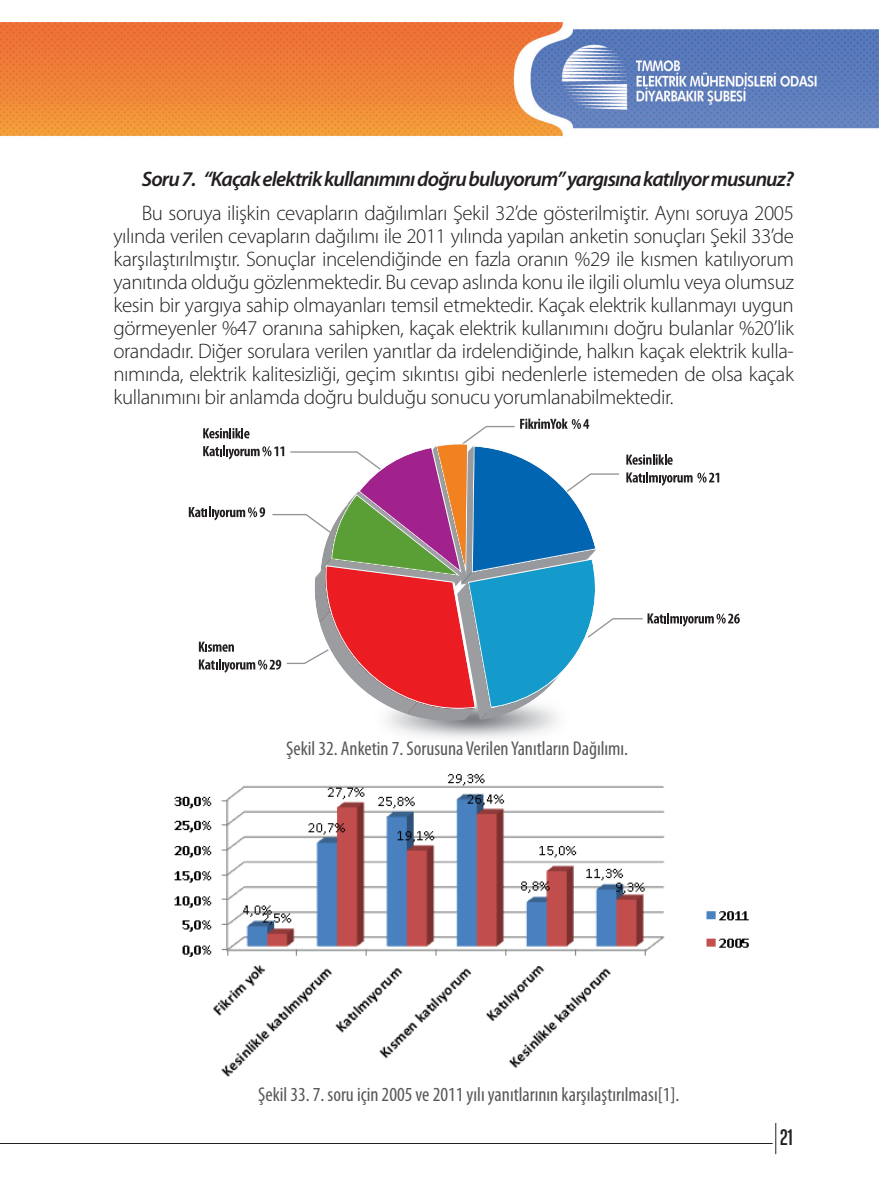
<style>
.page{position:relative;width:879px;height:1191px;background:#fff}
.page>*{position:absolute;margin:0;border:0;box-sizing:border-box;transform-origin:0 0}
.t1{font:24px "Chalet Comprime Cologne Eighty";color:#231f20}
.t2{font:300 21px/23px "Myriad Pro";letter-spacing:-.02em;color:#231f20;text-align:justify}
.t3{font:italic 600 21px "Myriad Pro";letter-spacing:-.04em;color:#231f20}
.t4{font:condensed 20px "Myriad Pro";color:#57585a}
</style>
<div class="page">
<img style="left:0;top:22px;width:879px;height:1133px">
<hr style="left:0;top:1143px;width:772px;height:1px;background:#231f20">
<hr style="left:775px;top:1123px;width:1px;height:31px;background:#231f20">
<img style="left:296px;top:721px;width:351px;height:48px">
<svg style="left:189px;top:418px;width:551px;height:303px"></svg>
<img style="left:163px;top:769px;width:601px;height:317px">
<p class="t3" style="left:142px;top:165px;width:653px">Soru 7. “Kaçak elektrik kullanımını doğru buluyorum” yargısına katılıyor musunuz?</p>
<p class="t2" style="left:113px;top:201px;width:682px;text-indent:28px">Bu soruya ilişkin cevapların dağılımları Şekil 32’de gösterilmiştir. Aynı soruya 2005 yılında verilen cevapların dağılımı ile 2011 yılında yapılan anketin sonuçları Şekil 33’de karşılaştırılmıştır. Sonuçlar incelendiğinde en fazla oranın %29 ile kısmen katılıyorum yanıtında olduğu gözlenmektedir. Bu cevap aslında konu ile ilgili olumlu veya olumsuz kesin bir yargıya sahip olmayanları temsil etmektedir. Kaçak elektrik kullanmayı uygun görmeyenler %47 oranına sahipken, kaçak elektrik kullanımını doğru bulanlar %20’lik orandadır. Diğer sorulara verilen yanıtlar da irdelendiğinde, halkın kaçak elektrik kulla&shy;nımında, elektrik kalitesizliği, geçim sıkıntısı gibi nedenlerle istemeden de olsa kaçak kullanımını bir anlamda doğru bulduğu sonucu yorumlanabilmektedir.</p>
<p class="t4" style="left:286px;top:736px;width:343px">Şekil 32. Anketin 7. Sorusuna Verilen Yanıtların Dağılımı.</p>
<p class="t4" style="left:258px;top:1082px;width:423px">Şekil 33. 7. soru için 2005 ve 2011 yılı yanıtlarının karşılaştırılması[1].</p>
<p class="t1" style="left:780px;top:1123px;width:14px">21</p>
</div>
